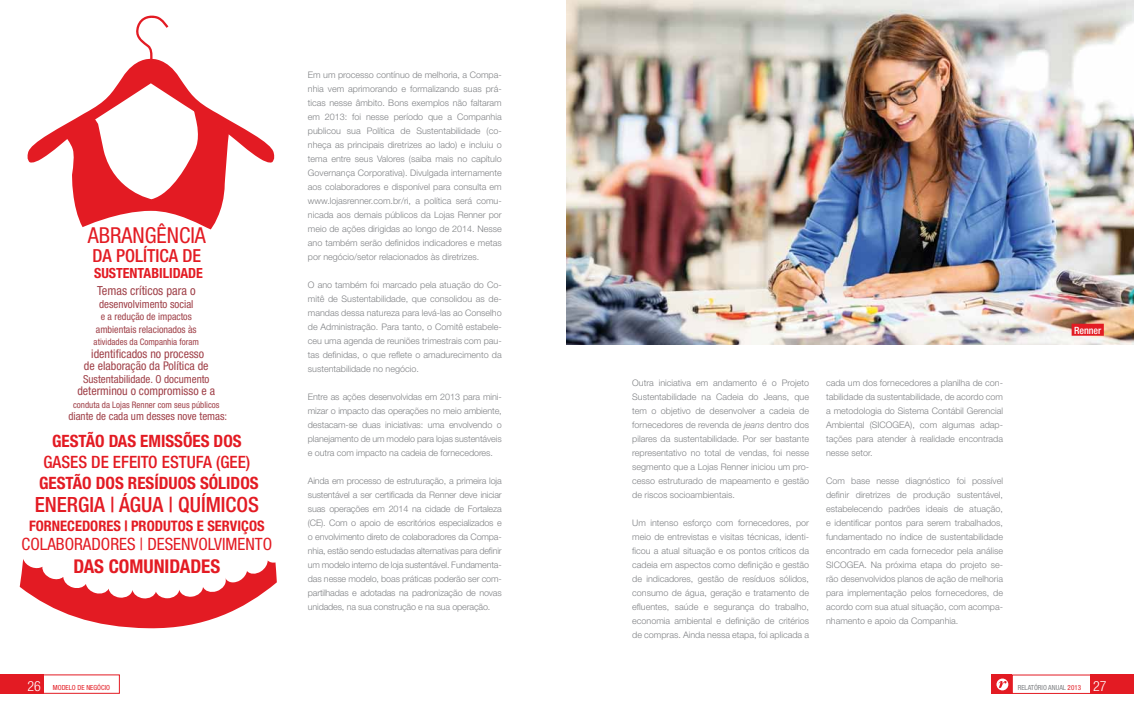
<style>
.page{position:relative;width:1134px;height:709px;background:#fff}
.page>*{position:absolute;margin:0;border:0;box-sizing:border-box;transform-origin:0 0}
.t1{font:condensed 22px "Helvetica Neue LT Std";color:#e31b23}
.t2{font:500 condensed 21px "Helvetica Neue LT Std";color:#e31b23}
.t3{font:700 condensed 19px "Helvetica Neue LT Std";color:#e31b23}
.t4{font:500 condensed 18px "Helvetica Neue LT Std";color:#e31b23}
.t5{font:700 condensed 17px "Helvetica Neue LT Std";color:#e31b23}
.t6{font:condensed 17px "Helvetica Neue LT Std";color:#e31b23}
.t7{font:500 condensed 17px "Helvetica Neue LT Std";color:#e31b23}
.t8{font:700 condensed 14.5px "Helvetica Neue LT Std";color:#e31b23}
.t9{font:700 condensed 14px "Helvetica Neue LT Std";color:#e31b23}
.t10{font:condensed 12.5px "Helvetica Neue LT Std";color:#a04149}
.t11{font:condensed 12px/12.5px "Helvetica Neue LT Std";color:#a04149;text-align:center}
.t12{font:condensed 11px "Helvetica Neue LT Std";color:#a04149}
.t13{font:condensed 10px/12.5px "Helvetica Neue LT Std";color:#a04149;text-align:center}
.t14{font:500 condensed 10px "Helvetica Neue LT Std";color:#fff}
.t15{font:300 9px/14px "Helvetica Neue LT Std";color:#808285;text-align:justify}
.t16{font:condensed 9px "Helvetica Neue LT Std";color:#a04149}
.t17{font:condensed 7px "Helvetica Neue LT Std";color:#808285}
.t18{font:condensed 7px "Helvetica Neue LT Std";color:#e31b23}
.s1{font-style:italic}
.s2{font-weight:300;font-size:14px;color:#fff}
.s3{color:#e31b23}
</style>
<div class="page">
<svg style="left:20px;top:559px;width:257px;height:70px"></svg>
<svg style="left:27px;top:15px;width:248px;height:214px"></svg>
<img style="left:567px;top:0;width:567px;height:344px">
<div style="left:1072px;top:324px;width:32px;height:12px;background:#e31b23"></div>
<div style="left:1090px;top:674px;width:44px;height:19px;background:#e31b23"></div>
<div style="left:992px;top:674px;width:20px;height:19px;background:#e31b23"></div>
<div style="left:0;top:674px;width:43px;height:19px;background:#e31b23"></div>
<svg style="left:996px;top:678px;width:12px;height:12px"></svg>
<h1 class="t1" style="left:88px;top:222px;width:120px">ABRANGÊNCIA</h1>
<h3 class="t4" style="left:93px;top:249px;width:110px">DA POLÍTICA DE</h3>
<h3 class="t9" style="left:94px;top:267px;width:110px">SUSTENTABILIDADE</h3>
<h3 class="t10" style="left:97px;top:283px;width:100px">Temas críticos para o</h3>
<p class="t12" style="left:99px;top:297px;width:96px">desenvolvimento social</p>
<p class="t13" style="left:96px;top:310px;width:102px">e a redução de impactos ambientais relacionados às</p>
<p class="t16" style="left:94px;top:337px;width:107px">atividades da Companhia foram</p>
<h3 class="t11" style="left:84px;top:347px;width:126px">identificados no processo de elaboração da Política de</h3>
<p class="t12" style="left:83px;top:372px;width:128px">Sustentabilidade. O documento</p>
<h3 class="t11" style="left:77px;top:385px;width:139px">determinou o compromisso e a</h3>
<p class="t16" style="left:73px;top:399px;width:148px">conduta da Lojas Renner com seus públicos</p>
<p class="t12" style="left:68px;top:410px;width:160px">diante de cada um desses nove temas:</p>
<h3 class="t5" style="left:52px;top:434px;width:191px">GESTÃO DAS EMISSÕES DOS</h3>
<h3 class="t7" style="left:43px;top:455px;width:208px">GASES DE EFEITO ESTUFA (GEE)</h3>
<h3 class="t5" style="left:39px;top:476px;width:221px">GESTÃO DOS RESÍDUOS SÓLIDOS</h3>
<h2 class="t2" style="left:35px;top:497px;width:226px">ENERGIA | ÁGUA | QUÍMICOS</h2>
<h3 class="t8" style="left:29px;top:520px;width:237px">FORNECEDORES | PRODUTOS E SERVIÇOS</h3>
<h3 class="t6" style="left:22px;top:534px;width:252px">COLABORADORES | DESENVOLVIMENTO</h3>
<h3 class="t3" style="left:73px;top:559px;width:148px">DAS COMUNIDADES</h3>
<p class="t15" style="left:308px;top:69px;width:195px">Em um processo contínuo de melhoria, a Compa&shy;nhia vem aprimorando e formalizando suas prá&shy;ticas nesse âmbito. Bons exemplos não faltaram em 2013: foi nesse período que a Companhia publicou sua Política de Sustentabilidade (co&shy;nheça as principais diretrizes ao lado) e incluiu o tema entre seus Valores (saiba mais no capítulo Governança Corporativa). Divulgada internamente aos colaboradores e disponível para consulta em www.lojasrenner.com.br/ri, a política será comu&shy;nicada aos demais públicos da Lojas Renner por meio de ações dirigidas ao longo de 2014. Nesse ano também serão definidos indicadores e metas por negócio/setor relacionados às diretrizes.</p>
<p class="t15" style="left:308px;top:279px;width:195px">O ano também foi marcado pela atuação do Co&shy;mitê de Sustentabilidade, que consolidou as de&shy;mandas dessa natureza para levá-las ao Conselho de Administração. Para tanto, o Comitê estabele&shy;ceu uma agenda de reuniões trimestrais com pau&shy;tas definidas, o que reflete o amadurecimento da sustentabilidade no negócio.</p>
<p class="t15" style="left:308px;top:391px;width:195px">Entre as ações desenvolvidas em 2013 para mini&shy;mizar o impacto das operações no meio ambiente, destacam-se duas iniciativas: uma envolvendo o planejamento de um modelo para lojas sustentáveis e outra com impacto na cadeia de fornecedores.</p>
<p class="t15" style="left:308px;top:475px;width:195px">Ainda em processo de estruturação, a primeira loja sustentável a ser certificada da Renner deve iniciar suas operações em 2014 na cidade de Fortaleza (CE). Com o apoio de escritórios especializados e o envolvimento direto de colaboradores da Compa&shy;nhia, estão sendo estudadas alternativas para definir um modelo interno de loja sustentável. Fundamenta&shy;das nesse modelo, boas práticas poderão ser com&shy;partilhadas e adotadas na padronização de novas unidades, na sua construção e na sua operação.</p>
<p class="t15" style="left:632px;top:377px;width:178px">Outra iniciativa em andamento é o Projeto Sustentabilidade na Cadeia do Jeans, que tem o objetivo de desenvolver a cadeia de fornecedores de revenda de <span class="s1">jeans</span> dentro dos pilares da sustentabilidade. Por ser bastante representativo no total de vendas, foi nesse segmento que a Lojas Renner iniciou um pro&shy;cesso estruturado de mapeamento e gestão de riscos socioambientais.</p>
<p class="t15" style="left:632px;top:517px;width:178px">Um intenso esforço com fornecedores, por meio de entrevistas e visitas técnicas, identi&shy;ficou a atual situação e os pontos críticos da cadeia em aspectos como definição e gestão de indicadores, gestão de resíduos sólidos, consumo de água, geração e tratamento de efluentes, saúde e segurança do trabalho, economia ambiental e definição de critérios de compras. Ainda nessa etapa, foi aplicada a</p>
<p class="t15" style="left:826px;top:377px;width:178px">cada um dos fornecedores a planilha de con&shy;tabilidade da sustentabilidade, de acordo com a metodologia do Sistema Contábil Gerencial Ambiental (SICOGEA), com algumas adap&shy;tações para atender à realidade encontrada nesse setor.</p>
<p class="t15" style="left:826px;top:475px;width:178px">Com base nesse diagnóstico foi possível definir diretrizes de produção sustentável, estabelecendo padrões ideais de atuação, e identificar pontos para serem trabalhados, fundamentado no índice de sustentabilidade encontrado em cada fornecedor pela análise SICOGEA. Na próxima etapa do projeto se&shy;rão desenvolvidos planos de ação de melhoria para implementação pelos fornecedores, de acordo com sua atual situação, com acompa&shy;nhamento e apoio da Companhia.</p>
<p class="t14" style="left:1074px;top:326px;width:29px">Renner</p>
<p class="t18" style="left:27px;top:683px;width:84px"><span class="s2">26</span> MODELO DE NEGÓCIO</p>
<p class="t17" style="left:1018px;top:683px;width:90px">RELATÓRIO ANUAL <span class="s3">2013</span> <span class="s2">27</span></p>
</div>
